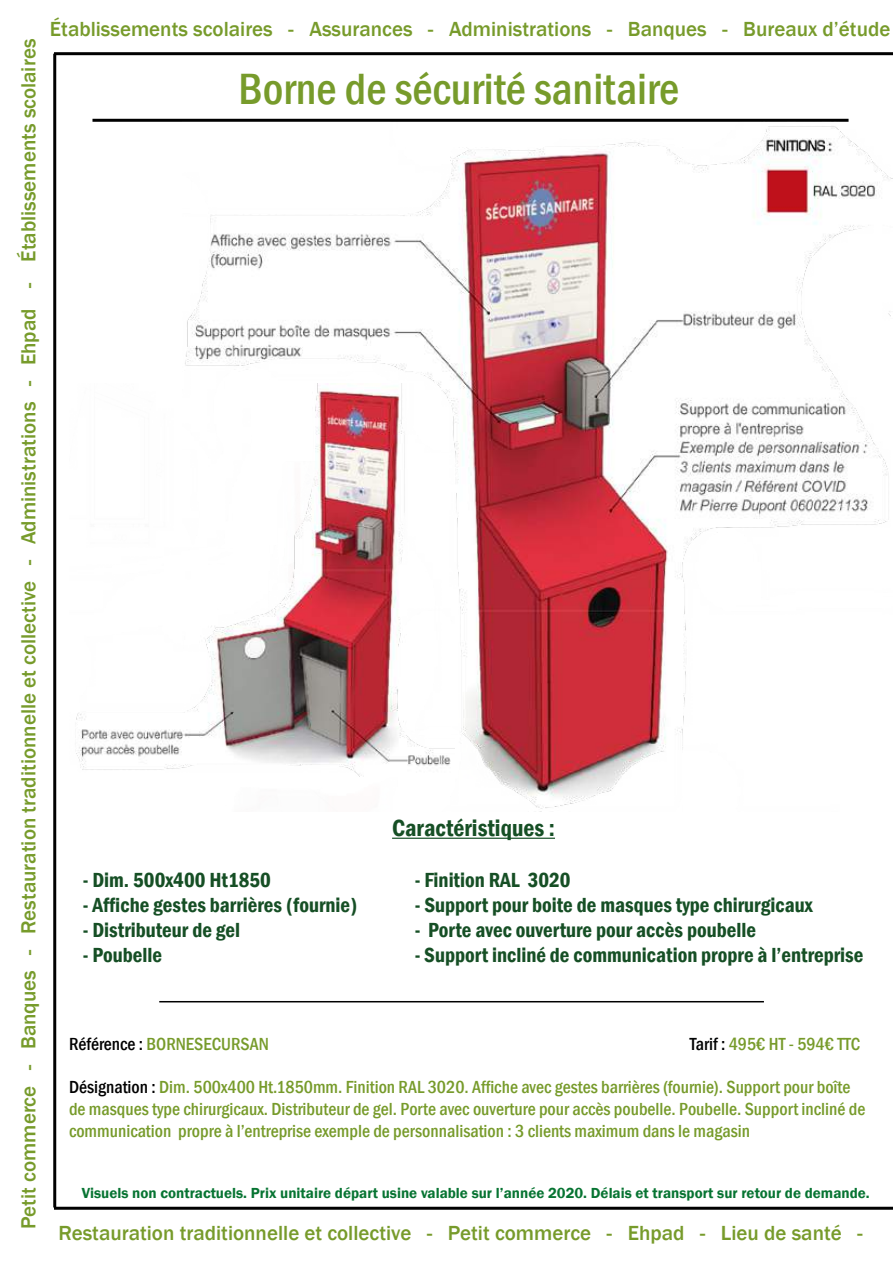
<style>
.page{position:relative;width:893px;height:1263px;background:#fff}
.page>*{position:absolute;margin:0;border:0;box-sizing:border-box;transform-origin:0 0}
.t1{font:500 condensed 45px "Franklin Gothic";color:#779b2b}
.t2{font:600 condensed 24px "Franklin Gothic";color:#164f25}
.t3{font:500 21px "Franklin Gothic";color:#779b2b}
.t4{font:600 condensed 21px "Franklin Gothic";color:#164f25}
.t5{font:500 condensed 18px/21.6px "Franklin Gothic";color:#779b2b}
.t6{font:600 15px "Franklin Gothic";color:#077432}
.s1{color:#000}
.s2{color:#010202}
</style>
<div class="page">
<hr style="left:54px;top:1207px;width:839px;height:3px;background:#000">
<hr style="left:54px;top:52px;width:839px;height:3px;background:#000">
<hr style="left:53px;top:54px;width:3px;height:1153px;background:#000">
<hr style="left:92px;top:119px;width:756px;height:3px;background:#000">
<img style="left:185px;top:126px;width:708px;height:683px">
<img style="left:76px;top:383px;width:378px;height:393px">
<hr style="left:392px;top:838px;width:163px;height:1px;background:#164f25">
<hr style="left:159px;top:1001px;width:605px;height:1px;background:#000">
<p class="t3" style="left:16px;top:1229px;width:1191px;rotate:-90deg">Petit commerce - Banques - Restauration traditionnelle et collective - Administrations - Ehpad - Établissements scolaires</p>
<p class="t3" style="left:50px;top:16px;width:842px">Établissements scolaires - Assurances - Administrations - Banques - Bureaux d’étude</p>
<h1 class="t1" style="left:238px;top:59px;width:442px">Borne de sécurité sanitaire</h1>
<h2 class="t2" style="left:392px;top:812px;width:164px">Caractéristiques :</h2>
<p class="t4" style="left:83px;top:866px;width:190px">- Dim. 500x400 Ht1850</p>
<p class="t4" style="left:415px;top:866px;width:157px">- Finition RAL 3020</p>
<p class="t4" style="left:83px;top:891px;width:276px">- Affiche gestes barrières (fournie)</p>
<p class="t4" style="left:415px;top:891px;width:399px">- Support pour boite de masques type chirurgicaux</p>
<p class="t4" style="left:83px;top:916px;width:159px">- Distributeur de gel</p>
<p class="t4" style="left:415px;top:916px;width:343px">- Porte avec ouverture pour accès poubelle</p>
<p class="t4" style="left:83px;top:941px;width:81px">- Poubelle</p>
<p class="t4" style="left:415px;top:941px;width:450px">- Support incliné de communication propre à l’entreprise</p>
<p class="t5" style="left:69px;top:1033px;width:201px"><span class="s1">Référence :</span> BORNESECURSAN</p>
<p class="t5" style="left:690px;top:1033px;width:172px"><span class="s2">Tarif :</span> 495€ HT - 594€ TTC</p>
<p class="t5" style="left:69px;top:1076px;width:798px"><span class="s1">Désignation :</span> Dim. 500x400 Ht.1850mm. Finition RAL 3020. Affiche avec gestes barrières (fournie). Support pour boîte de masques type chirurgicaux. Distributeur de gel. Porte avec ouverture pour accès poubelle. Poubelle. Support incliné de communication propre à l’entreprise exemple de personnalisation : 3 clients maximum dans le magasin</p>
<p class="t6" style="left:82px;top:1183px;width:789px">Visuels non contractuels. Prix unitaire départ usine valable sur l’année 2020. Délais et transport sur retour de demande.</p>
<p class="t3" style="left:58px;top:1220px;width:806px">Restauration traditionnelle et collective - Petit commerce - Ehpad - Lieu de santé -</p>
</div>
